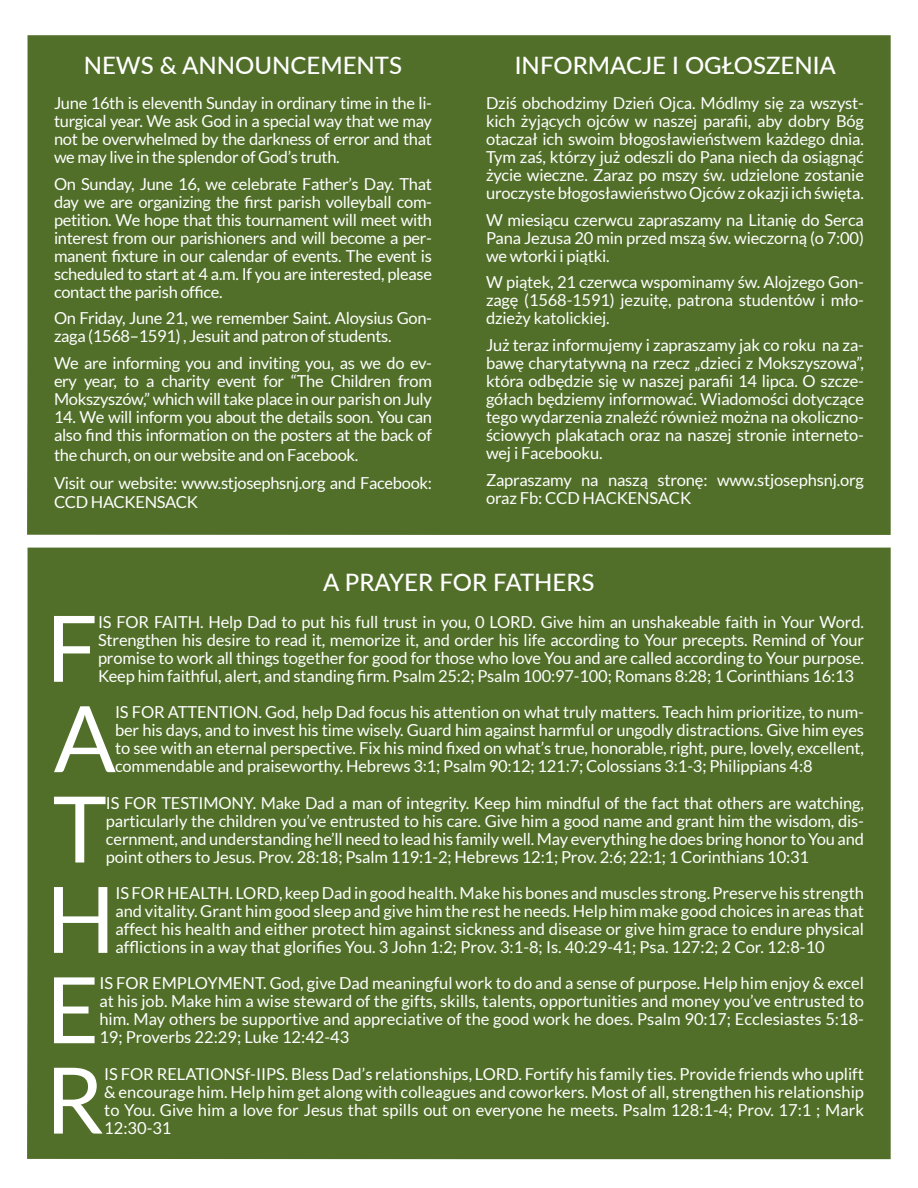
<style>
.page{position:relative;width:918px;height:1188px;background:#fff}
.page>*{position:absolute;margin:0;border:0;box-sizing:border-box;transform-origin:0 0}
.t1{font:91.8px "Lato";color:#fff}
.t2{font:500 24px "Lato";color:#fff}
.t3{font:16.5px/18px "Lato";letter-spacing:-.01em;color:#fff;text-align:justify}
</style>
<div class="page">
<div style="left:27px;top:548px;width:864px;height:611px;background:#516f29"></div>
<div style="left:27px;top:35px;width:864px;height:500px;background:#516f29"></div>
<svg style="left:461px;top:55px;width:2px;height:458px"></svg>
<h2 class="t2" style="left:84px;top:48px;width:320px">NEWS &amp; ANNOUNCEMENTS</h2>
<p class="t3" style="left:54px;top:94px;width:380px">June 16th is eleventh Sunday in ordinary time in the li&shy;turgical year. We ask God in a special way that we may not be overwhelmed by the darkness of error and that we may live in the splendor of God’s truth.</p>
<p class="t3" style="left:54px;top:175px;width:380px">On Sunday, June 16, we celebrate Father’s Day. That day we are organizing the first parish volleyball com&shy;petition. We hope that this tournament will meet with interest from our parishioners and will become a per&shy;manent fixture in our calendar of events. The event is scheduled to start at 4 a.m. If you are interested, please contact the parish office.</p>
<p class="t3" style="left:54px;top:309px;width:380px">On Friday, June 21, we remember Saint. Aloysius Gon&shy;zaga (1568–1591) , Jesuit and patron of students.</p>
<p class="t3" style="left:54px;top:354px;width:380px">We are informing you and inviting you, as we do ev&shy;ery year, to a charity event for “The Children from Mokszyszów,” which will take place in our parish on July</p>
<p class="t3" style="left:54px;top:408px;width:380px">14. We will inform you about the details soon. You can also find this information on the posters at the back of</p>
<p class="t3" style="left:54px;top:440px;width:380px;line-height:28.2px">the church, on our website and on Facebook.<br>Visit our website: www.stjosephsnj.org and Facebook:</p>
<p class="t3" style="left:54px;top:493px;width:146px">CCD HACKENSACK</p>
<h2 class="t2" style="left:515px;top:48px;width:323px">INFORMACJE I OGŁOSZENIA</h2>
<p class="t3" style="left:486px;top:94px;width:380px">Dziś obchodzimy Dzień Ojca. Módlmy się za wszyst&shy;kich żyjących ojców w naszej parafii, aby dobry Bóg otaczał ich swoim błogosławieństwem każdego dnia.<br>Tym zaś, którzy już odeszli do Pana niech da osiągnąć życie wieczne. Zaraz po mszy św. udzielone zostanie uroczyste błogosławieństwo Ojców z okazji ich święta.</p>
<p class="t3" style="left:486px;top:211px;width:380px">W miesiącu czerwcu zapraszamy na Litanię do Serca Pana Jezusa 20 min przed mszą św. wieczorną (o 7:00) we wtorki i piątki.</p>
<p class="t3" style="left:486px;top:273px;width:380px">W piątek, 21 czerwca wspominamy św. Alojzego Gon&shy;zagę (1568-1591) jezuitę, patrona studentów i mło&shy;dzieży katolickiej.</p>
<p class="t3" style="left:486px;top:336px;width:380px">Już teraz informujemy i zapraszamy jak co roku na za&shy;bawę charytatywną na rzecz „dzieci z Mokszyszowa”, która odbędzie się w naszej parafii 14 lipca. O szcze&shy;gółach będziemy informować. Wiadomości dotyczące tego wydarzenia znaleźć również można na okoliczno&shy;ściowych plakatach oraz na naszej stronie interneto&shy;wej i Facebooku.</p>
<p class="t3" style="left:486px;top:471px;width:380px">Zapraszamy na naszą stronę: www.stjosephsnj.org oraz Fb: CCD HACKENSACK</p>
<h2 class="t2" style="left:323px;top:565px;width:273px">A PRAYER FOR FATHERS</h2>
<h1 class="t1" style="left:46px;top:597px;width:53px">F</h1>
<p class="t3" style="left:98px;top:613px;width:768px">IS FOR FAITH. Help Dad to put his full trust in you, 0 LORD. Give him an unshakeable faith in Your Word.<br>Strengthen his desire to read it, memorize it, and order his life according to Your precepts. Remind of Your promise to work all things together for good for those who love You and are called according to Your purpose.<br>Keep him faithful, alert, and standing firm. Psalm 25:2; Psalm 100:97-100; Romans 8:28; 1 Corinthians 16:13</p>
<h1 class="t1" style="left:54px;top:688px;width:64px">A</h1>
<p class="t3" style="left:115px;top:703px;width:750px">IS FOR ATTENTION. God, help Dad focus his attention on what truly matters. Teach him prioritize, to num&shy;ber his days, and to invest his time wisely. Guard him against harmful or ungodly distractions. Give him eyes to see with an eternal perspective. Fix his mind fixed on what’s true, honorable, right, pure, lovely, excellent, commendable and praiseworthy. Hebrews 3:1; Psalm 90:12; 121:7; Colossians 3:1-3; Philippians 4:8</p>
<h1 class="t1" style="left:53px;top:778px;width:56px">T</h1>
<p class="t3" style="left:106px;top:793px;width:760px">IS FOR TESTIMONY. Make Dad a man of integrity. Keep him mindful of the fact that others are watching, particularly the children you’ve entrusted to his care. Give him a good name and grant him the wisdom, dis&shy;cernment, and understanding he’ll need to lead his family well. May everything he does bring honor to You and point others to Jesus. Prov. 28:18; Psalm 119:1-2; Hebrews 12:1; Prov. 2:6; 22:1; 1 Corinthians 10:31</p>
<h1 class="t1" style="left:46px;top:869px;width:71px">H</h1>
<p class="t3" style="left:115px;top:884px;width:750px">IS FOR HEALTH. LORD, keep Dad in good health. Make his bones and muscles strong. Preserve his strength and vitality. Grant him good sleep and give him the rest he needs. Help him make good choices in areas that affect his health and either protect him against sickness and disease or give him grace to endure physical afflictions in a way that glorifies You. 3 John 1:2; Prov. 3:1-8; Is. 40:29-41; Psa. 127:2; 2 Cor. 12:8-10</p>
<h1 class="t1" style="left:46px;top:959px;width:55px">E</h1>
<p class="t3" style="left:99px;top:974px;width:766px">IS FOR EMPLOYMENT. God, give Dad meaningful work to do and a sense of purpose. Help him enjoy &amp; excel at his job. Make him a wise steward of the gifts, skills, talents, opportunities and money you’ve entrusted to him. May others be supportive and appreciative of the good work he does. Psalm 90:17; Ecclesiastes 5:18- 19; Proverbs 22:29; Luke 12:42-43</p>
<h1 class="t1" style="left:45px;top:1049px;width:61px">R</h1>
<p class="t3" style="left:104px;top:1065px;width:761px">IS FOR RELATIONSf-IIPS. Bless Dad’s relationships, LORD. Fortify his family ties. Provide friends who uplift &amp; encourage him. Help him get along with colleagues and coworkers. Most of all, strengthen his relationship to You. Give him a love for Jesus that spills out on everyone he meets. Psalm 128:1-4; Prov. 17:1 ; Mark 12:30-31</p>
</div>
